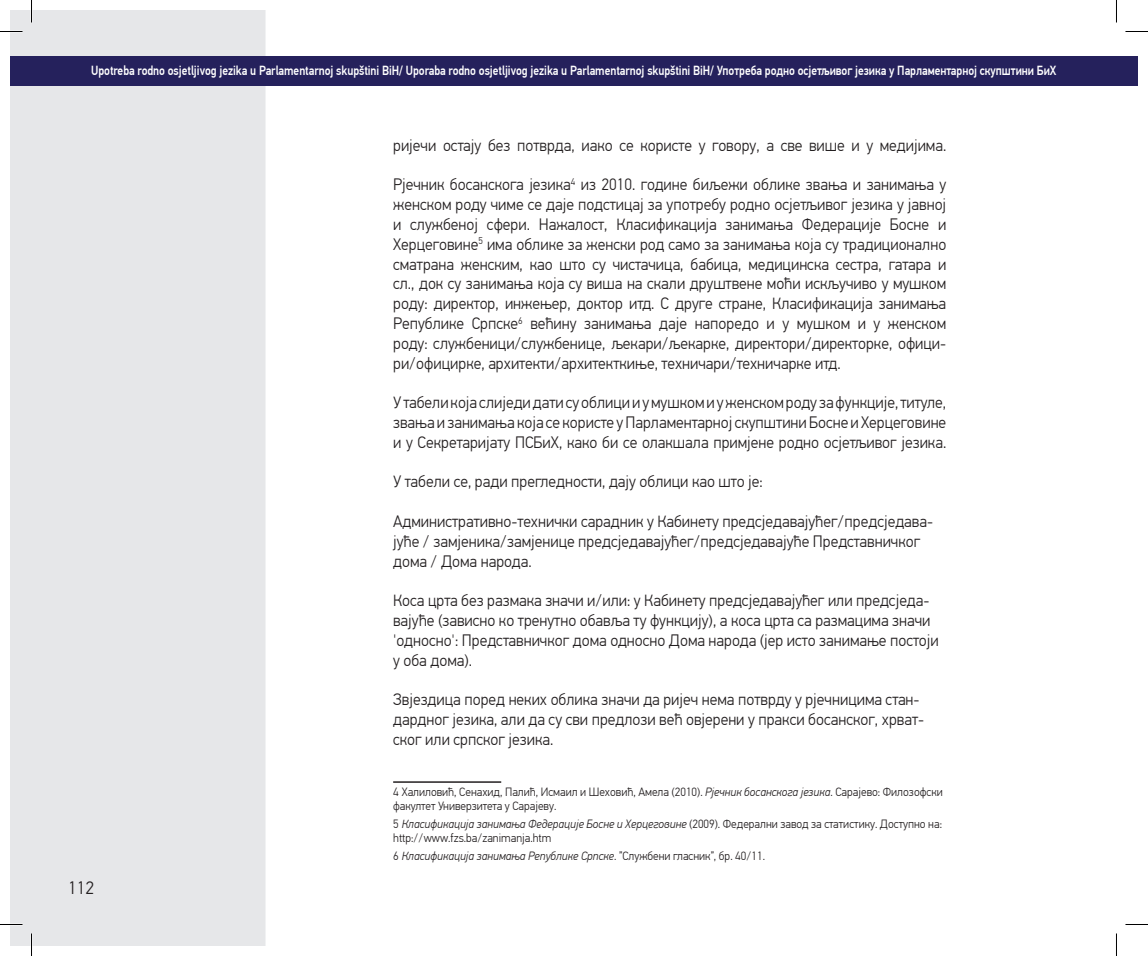
<style>
.page{position:relative;width:1148px;height:956px;background:#fff}
.page>*{position:absolute;margin:0;border:0;box-sizing:border-box;transform-origin:0 0}
.t1{font:300 18px "PF Din Text Pro";color:#231f20}
.t2{font:300 16.5px/19.8px "PF Din Text Pro";color:#231f20;scale:.96 1}
.t3{font:500 13.2px "PF Din Text Pro";letter-spacing:-.005em;color:#fff;scale:.86 1}
.t4{font:300 12px/13.8px "PF Din Text Pro";color:#231f20;scale:.96 1}
.t5{font:italic 300 12px "PF Din Text Pro";color:#231f20;scale:.96 1}
.s1{font-style:italic}
.s2{font-style:normal}
</style>
<div class="page">
<div style="left:10px;top:10px;width:255px;height:936px;background:#e6e7e9"></div>
<div style="left:10px;top:56px;width:1106px;height:30px;background:#25215c"></div>
<div style="left:1116px;top:56px;width:21px;height:30px;background:#25215c"></div>
<hr style="left:393px;top:781px;width:108px;height:2px;background:#231f20">
<hr style="left:0;top:923px;width:22px;height:2px;background:#fff">
<svg style="left:0;top:31px;width:22px;height:1px"></svg>
<svg style="left:1125px;top:31px;width:22px;height:1px"></svg>
<svg style="left:0;top:924px;width:22px;height:1px"></svg>
<svg style="left:1125px;top:924px;width:22px;height:1px"></svg>
<svg style="left:31px;top:0;width:1px;height:23px"></svg>
<svg style="left:31px;top:933px;width:1px;height:23px"></svg>
<p class="t3" style="left:91px;top:63px;width:1123px">Upotreba rodno osjetljivog jezika u Parlamentarnoj skupštini BiH/ Uporaba rodno osjetljivog jezika u Parlamentarnoj skupštini BiH/ Употреба родно осјетљивог језика у Парламентарној скупштини БиХ</p>
<p class="t1" style="left:68px;top:878px;width:28px">112</p>
<p class="t2" style="left:393px;top:136px;width:577px">ријечи остају без потврда, иако се користе у говору, а све више и у медијима.</p>
<p class="t2" style="left:393px;top:175px;width:577px;text-align:justify">Рјечник босанскога језика<sup>4</sup> из 2010. године биљежи облике звања и занимања у женском роду чиме се даје подстицај за употребу родно осјетљивог језика у јавној и службеној сфери. Нажалост, Класификација занимања Федерације Босне и Херцеговине<sup>5</sup> има облике за женски род само за занимања која су традиционално сматрана женским, као што су чистачица, бабица, медицинска сестра, гатара и сл., док су занимања која су виша на скали друштвене моћи искључиво у мушком роду: директор, инжењер, доктор итд. С друге стране, Класификација занимања Републике Српске<sup>6</sup> већину занимања даје напоредо и у мушком и у женском роду: службеници/службенице, љекари/љекарке, директори/директорке, офици&shy;ри/официрке, архитекти/архитекткиње, техничари/техничарке итд.</p>
<p class="t2" style="left:393px;top:393px;width:577px;text-align:justify">У табели која слиједи дати су облици и у мушком и у женском роду за функције, титуле, звања и занимања која се користе у Парламентарној скупштини Босне и Херцеговине и у Секретаријату ПСБиХ, како би се олакшала примјене родно осјетљивог језика.</p>
<p class="t2" style="left:393px;top:472px;width:386px">У табели се, ради прегледности, дају облици као што је:</p>
<p class="t2" style="left:393px;top:512px;width:564px">Административно-технички сарадник у Кабинету предсједавајућег/предсједава&shy;јуће / замјеника/замјенице предсједавајућег/предсједавајуће Представничког дома / Дома народа.</p>
<p class="t2" style="left:393px;top:591px;width:570px">Коса црта без размака значи и/или: у Кабинету предсједавајућег или предсједа&shy;вајуће (зависно ко тренутно обавља ту функцију), а коса црта са размацима значи 'односно': Представничког дома односно Дома народа (јер исто занимање постоји у оба дома).</p>
<p class="t2" style="left:393px;top:690px;width:554px">Звјездица поред неких облика значи да ријеч нема потврду у рјечницима стан&shy;дардног језика, али да су сви прeдлози већ овјерени у пракси босанског, хрват&shy;ског или српског језика.</p>
<p class="t4" style="left:393px;top:785px;width:574px">4 Халиловић, Сенахид, Палић, Исмаил и Шеховић, Амела (2010). <span class="s1">Рјечник босанскога језика</span>. Сарајево: Филозофски факултет Универзитета у Сарајеву.</p>
<p class="t4" style="left:393px;top:817px;width:573px">5 <span class="s1">Класификација занимања Федерације Босне и Херцеговине</span> (2009). Федерални завод за статистику. Доступно на: http://www.fzs.ba/zanimanja.htm</p>
<p class="t5" style="left:393px;top:849px;width:389px"><span class="s2">6</span> Класификација занимања Републике Српске<span class="s2">. ”Службени гласник”, бр. 40/11.</span></p>
</div>
